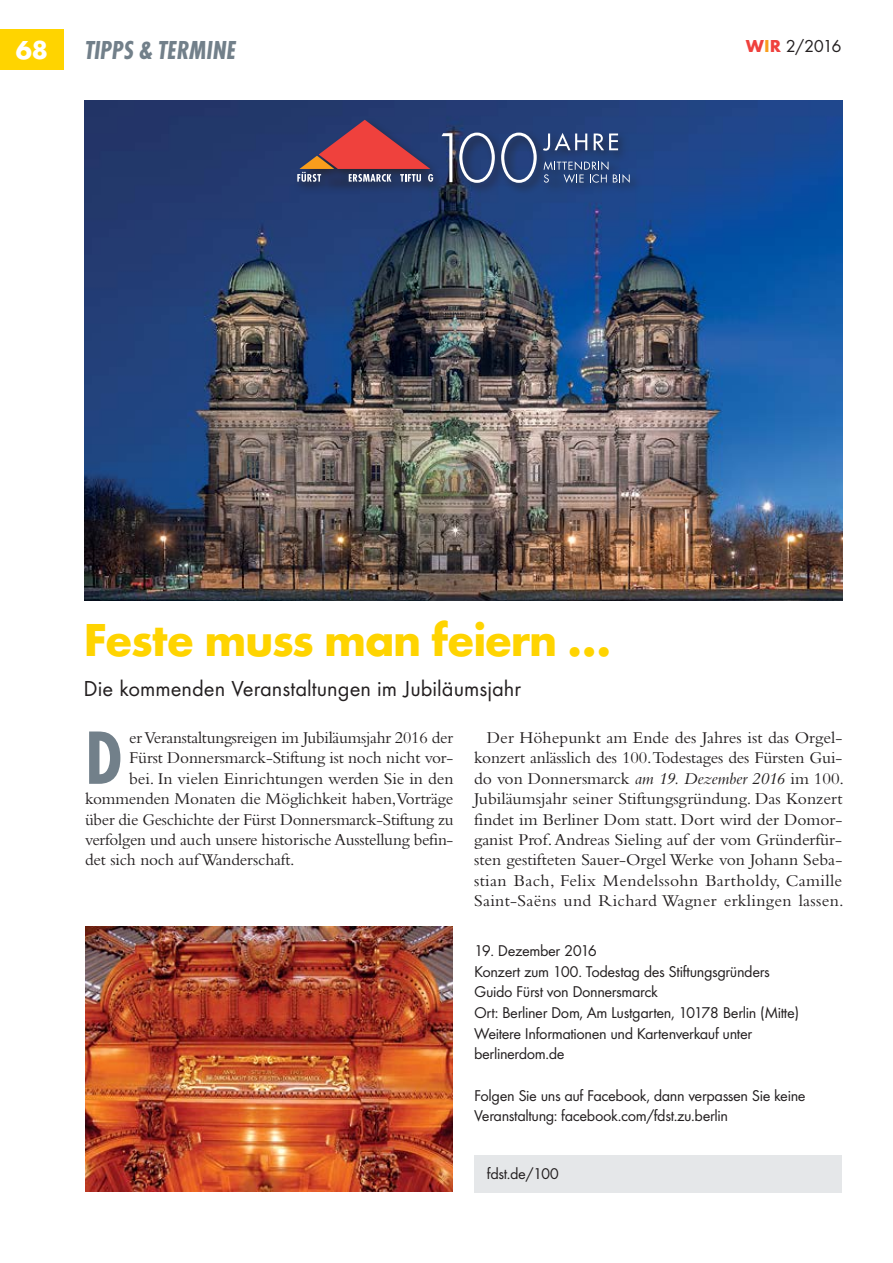
<style>
.page{position:relative;width:893px;height:1263px;background:#fff}
.page>*{position:absolute;margin:0;border:0;box-sizing:border-box;transform-origin:0 0}
.t1{font:700 condensed 78.45px "Futura T";color:#72808a}
.t2{font:700 48px "Futura T";letter-spacing:-.03em;color:#ffd400}
.t3{font:italic 700 condensed 27px "Futura T";color:#72808a}
.t4{font:700 27px "Futura T";color:#fff}
.t5{font:22.5px "Futura T";color:#231f20}
.t6{font:18px "Futura T";color:#231f20}
.t7{font:17.25px/20.4px "Bembo";letter-spacing:-.005em;color:#231f20}
.t8{font:16.2px/20.7px "Futura T";letter-spacing:-.025em;color:#231f20}
.s1{font-weight:700;color:#ef413d}
.s2{font-weight:700;color:#f99d1c}
.s3{font-style:italic}
</style>
<div class="page">
<div style="left:0;top:30px;width:64px;height:40px;background:#ffd400"></div>
<div style="left:474px;top:1155px;width:368px;height:37px;background:#e5e7e9"></div>
<img style="left:85px;top:101px;width:757px;height:499px">
<div style="left:293px;top:117px;width:349px;height:78px;background:#231f20;opacity:.75"></div>
<svg style="left:297px;top:120px;width:136px;height:62px;background:#7a475e"></svg>
<svg style="left:543px;top:133px;width:44px;height:18px"></svg>
<svg style="left:594px;top:134px;width:24px;height:16px"></svg>
<svg style="left:544px;top:161px;width:86px;height:22px;background:#455f8e"></svg>
<svg style="left:442px;top:133px;width:10px;height:49px"></svg>
<svg style="left:459px;top:133px;width:36px;height:50px"></svg>
<svg style="left:501px;top:133px;width:36px;height:50px"></svg>
<img style="left:85px;top:927px;width:368px;height:265px">
<h3 class="t4" style="left:16px;top:34px;width:34px">68</h3>
<h3 class="t3" style="left:85px;top:35px;width:152px">TIPPS &amp; TERMINE</h3>
<p class="t6" style="left:746px;top:36px;width:97px"><span class="s1">W</span><span class="s2">I</span><span class="s1">R</span> 2/2016</p>
<p class="t2" style="left:83px;top:611px;width:529px">Feste muss man feiern …</p>
<p class="t5" style="left:83px;top:675px;width:439px">Die kommenden Veranstaltungen im Jubiläumsjahr</p>
<p class="t1" style="left:85px;top:712px;width:40px">D</p>
<p class="t7" style="left:129px;top:727px;width:325px">er Veranstaltungsreigen im Jubiläumsjahr 2016 der</p>
<p class="t7" style="left:474px;top:727px;width:371px;text-indent:13px">Der Höhepunkt am Ende des Jahres ist das Orgel&shy;konzert anlässlich des 100.Todestages des Fürsten Gui&shy;do von Donnersmarck <span class="s3">am 19. Dezember 2016</span> im 100.<br>Jubiläumsjahr seiner Stiftungsgründung. Das Konzert findet im Berliner Dom statt. Dort wird der Domor&shy;ganist Prof.Andreas Sieling auf der vom Gründerfür&shy;sten gestifteten Sauer-Orgel Werke von Johann Seba&shy;stian Bach, Felix Mendelssohn Bartholdy, Camille Saint-Saëns und Richard Wagner erklingen lassen.</p>
<p class="t8" style="left:474px;top:940px;width:327px">19. Dezember 2016<br>Konzert zum 100. Todestag des Stiftungsgründers Guido Fürst von Donnersmarck<br>Ort: Berliner Dom, Am Lustgarten, 10178 Berlin (Mitte)<br>Weitere Informationen und Kartenverkauf unter berlinerdom.de</p>
<p class="t8" style="left:474px;top:1085px;width:333px">Folgen Sie uns auf Facebook, dann verpassen Sie keine<br>Veranstaltung: facebook.com/fdst.zu.berlin</p>
<p class="t7" style="left:129px;top:747px;width:325px">Fürst Donnersmarck-Stiftung ist noch nicht vor-</p>
<p class="t7" style="left:129px;top:768px;width:326px">bei. In vielen Einrichtungen werden Sie in den</p>
<p class="t7" style="left:85px;top:788px;width:370px">kommenden Monaten die Möglichkeit haben,Vorträge</p>
<p class="t7" style="left:85px;top:809px;width:370px">über die Geschichte der Fürst Donnersmarck-Stiftung zu</p>
<p class="t7" style="left:85px;top:829px;width:369px">verfolgen und auch unsere historische Ausstellung befin-</p>
<p class="t7" style="left:85px;top:849px;width:211px">det sich noch auf Wanderschaft.</p>
<p class="t8" style="left:487px;top:1163px;width:74px">fdst.de/100</p>
</div>
